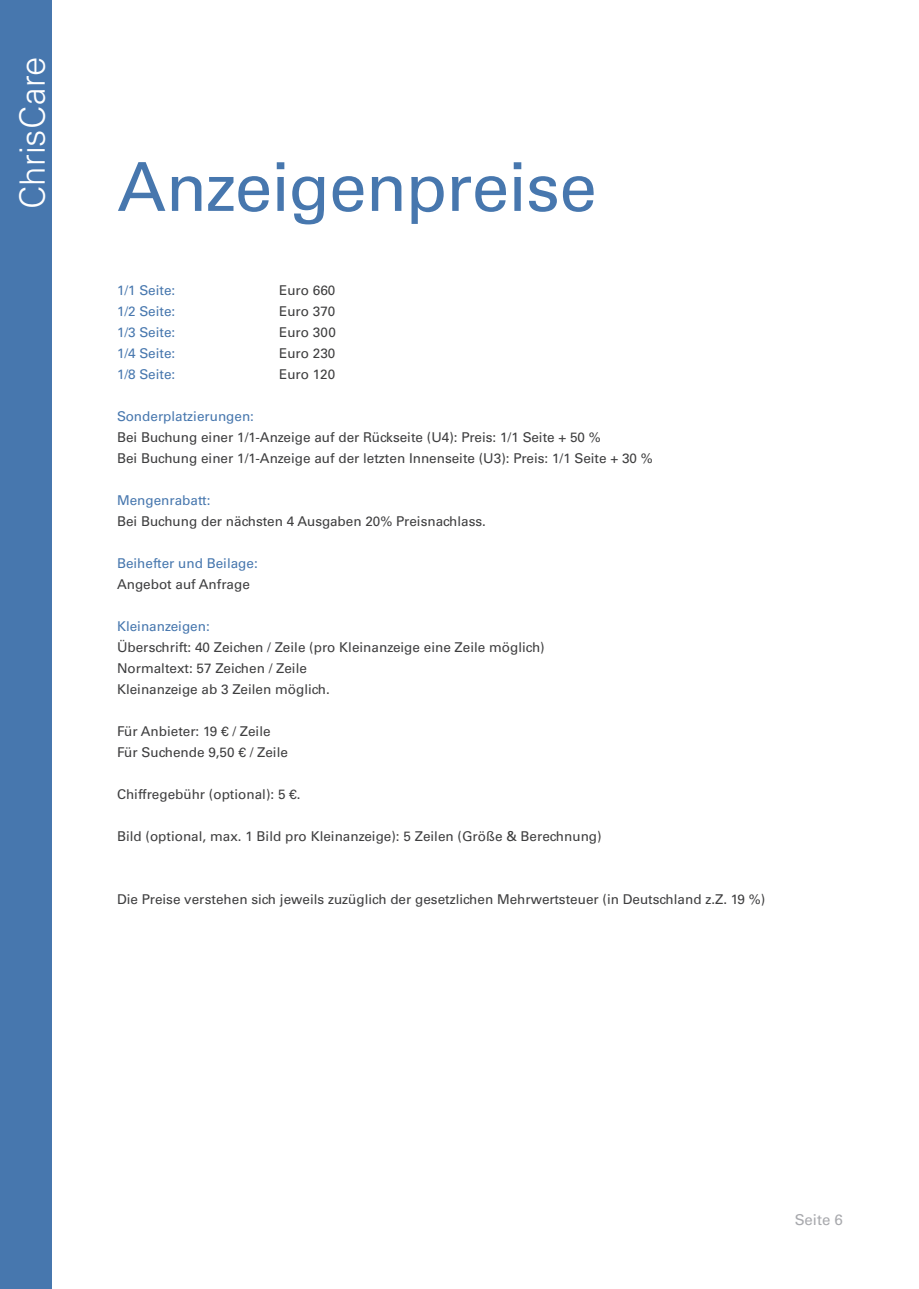
<style>
.page{position:relative;width:919px;height:1289px;background:#fff}
.page>*{position:absolute;margin:0;border:0;box-sizing:border-box;transform-origin:0 0}
.t1{font:67.5px "Univers LT Std";letter-spacing:-.015em;color:#4777ae}
.t2{font:300 34.8px "Univers LT Std";letter-spacing:.005em;color:#fff}
.t3{font:15px "Univers LT Std";color:#a8a9ad}
.t4{font:13.5px/21px "Univers LT Std";color:#3e3e3f}
.t5{font:13.5px "Univers LT Std";color:#4777ae}
</style>
<div class="page">
<div style="left:0;top:0;width:51px;height:1288px;background:#4777ae"></div>
<h2 class="t2" style="left:11px;top:209px;width:155px;rotate:-90deg">ChrisCare</h2>
<h1 class="t1" style="left:117px;top:147px;width:481px">Anzeigenpreise</h1>
<p class="t5" style="left:117px;top:282px;width:60px">1/1 Seite:</p>
<p class="t4" style="left:279px;top:280px;width:58px">Euro 660</p>
<p class="t5" style="left:117px;top:303px;width:60px">1/2 Seite:</p>
<p class="t4" style="left:279px;top:301px;width:58px">Euro 370</p>
<p class="t5" style="left:117px;top:324px;width:60px">1/3 Seite:</p>
<p class="t4" style="left:279px;top:322px;width:58px">Euro 300</p>
<p class="t5" style="left:117px;top:345px;width:60px">1/4 Seite:</p>
<p class="t4" style="left:279px;top:343px;width:58px">Euro 230</p>
<p class="t5" style="left:117px;top:366px;width:60px">1/8 Seite:</p>
<p class="t4" style="left:279px;top:364px;width:58px">Euro 120</p>
<p class="t5" style="left:117px;top:408px;width:138px">Sonderplatzierungen:</p>
<p class="t4" style="left:117px;top:427px;width:537px">Bei Buchung einer 1/1-Anzeige auf der Rückseite (U4): Preis: 1/1 Seite + 50 %<br>Bei Buchung einer 1/1-Anzeige auf der letzten Innenseite (U3): Preis: 1/1 Seite + 30 %</p>
<p class="t5" style="left:117px;top:492px;width:95px">Mengenrabatt:</p>
<p class="t4" style="left:117px;top:511px;width:370px">Bei Buchung der nächsten 4 Ausgaben 20% Preisnachlass.</p>
<p class="t5" style="left:117px;top:555px;width:142px">Beihefter und Beilage:</p>
<p class="t4" style="left:117px;top:574px;width:134px">Angebot auf Anfrage</p>
<p class="t5" style="left:117px;top:618px;width:94px">Kleinanzeigen:</p>
<p class="t4" style="left:117px;top:637px;width:429px">Überschrift: 40 Zeichen / Zeile (pro Kleinanzeige eine Zeile möglich)<br>Normaltext: 57 Zeichen / Zeile<br>Kleinanzeige ab 3 Zeilen möglich.</p>
<p class="t4" style="left:117px;top:721px;width:172px">Für Anbieter: 19 € / Zeile<br>Für Suchende 9,50 € / Zeile</p>
<p class="t4" style="left:117px;top:784px;width:185px">Chiffregebühr (optional): 5 €.</p>
<p class="t4" style="left:117px;top:826px;width:486px">Bild (optional, max. 1 Bild pro Kleinanzeige): 5 Zeilen (Größe &amp; Berechnung)</p>
<p class="t4" style="left:117px;top:889px;width:650px">Die Preise verstehen sich jeweils zuzüglich der gesetzlichen Mehrwertsteuer (in Deutschland z.Z. 19 %)</p>
<p class="t3" style="left:794px;top:1210px;width:50px">Seite 6</p>
</div>
